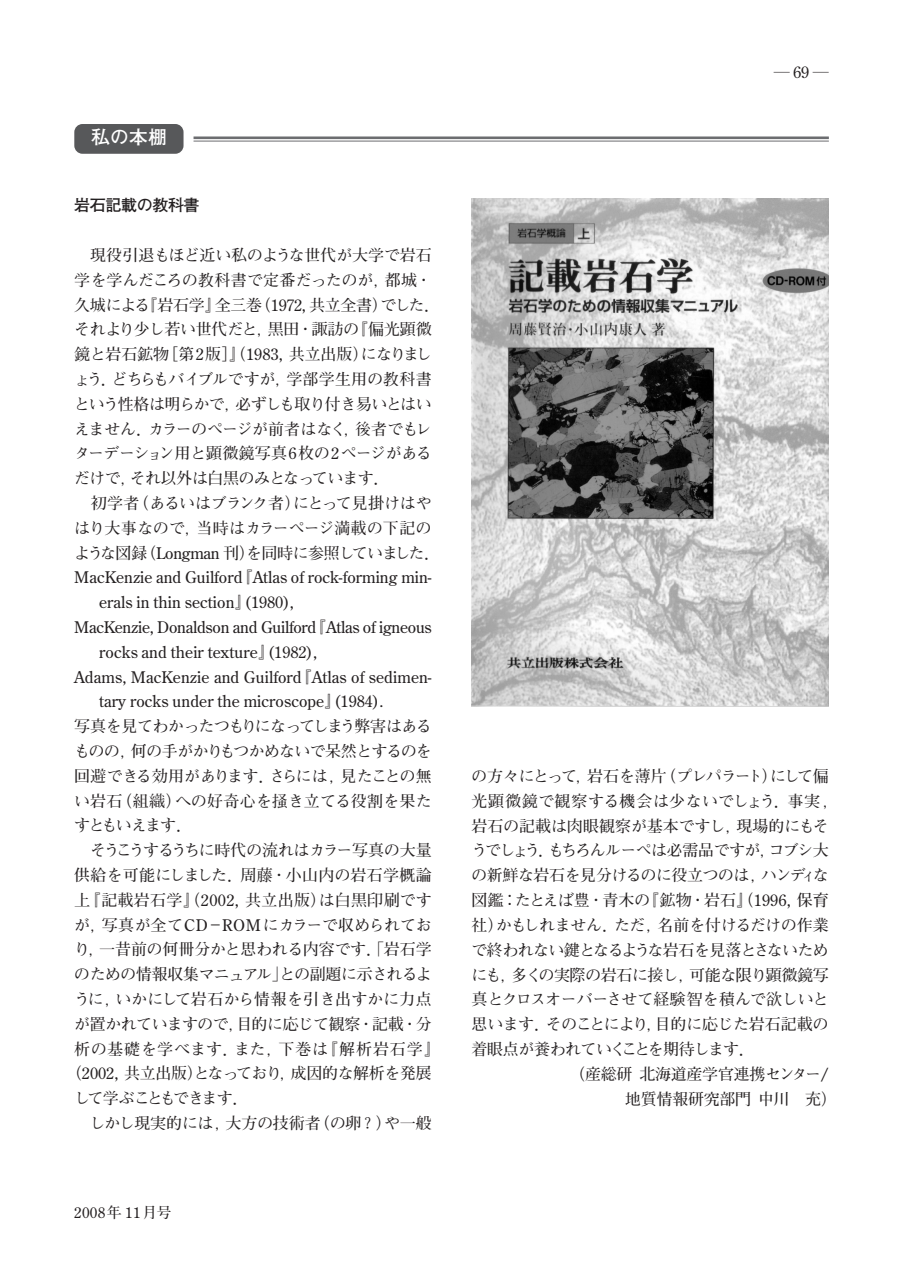
<style>
.page{position:relative;width:902px;height:1274px;background:#fff}
.page>*{position:absolute;margin:0;border:0;box-sizing:border-box;transform-origin:0 0}
.t1{font:700 18.55px "Futo Go B101";color:#fff}
.t2{font:700 15.92px/24.8px "Futo Min A101";letter-spacing:-.02em;color:#231f20}
.t3{font:700 15.92px "Futo Min A101";letter-spacing:.005em;color:#231f20}
.t4{font:700 15.92px "Futo Min A101";letter-spacing:-.04em;color:#231f20}
.t5{font:700 15.92px "Futo Min A101";letter-spacing:-.045em;color:#231f20}
.t6{font:700 15.92px "Futo Min A101";letter-spacing:.02em;color:#231f20}
.t7{font:700 15.92px "Futo Min A101";color:#231f20}
.t8{font:700 15.92px "Futo Min A101";letter-spacing:-.05em;color:#231f20}
.t9{font:700 15.92px "Futo Min A101";letter-spacing:.055em;color:#231f20}
.t10{font:700 15.92px "Futo Min A101";letter-spacing:.045em;color:#231f20}
.t11{font:700 15.92px "Futo Min A101";letter-spacing:-.11em;color:#231f20}
.t12{font:700 15.92px "Futo Go B101";letter-spacing:-.02em;color:#231f20}
.t13{font:700 15.92px "Futo Min A101";letter-spacing:-.095em;color:#231f20}
.t14{font:700 14.88px "Futo Min A101";letter-spacing:.025em;color:#231f20}
</style>
<div class="page">
<div style="left:74px;top:124px;width:109px;height:30px;background:#57585a;border-radius:8px"></div>
<hr style="left:193px;top:136px;width:635px;height:3px;background:#6c6d70">
<hr style="left:193px;top:141px;width:635px;height:1px;background:#6c6d70">
<img style="left:471px;top:198px;width:357px;height:509px">
<p class="t1" style="left:91px;top:130px;width:77px">私の本棚</p>
<p class="t12" style="left:74px;top:199px;width:127px">岩石記載の教科書</p>
<p class="t2" style="left:74px;top:245px;width:367px;text-indent:16px">現役引退もほど近い私のような世代が大学で岩石学を学んだころの教科書で定番だったのが，都城・久城による『岩石学』全三巻（1972, 共立全書）でした．それより少し若い世代だと，黒田・諏訪の『偏光顕微鏡と岩石鉱物［第2版］』（1983, 共立出版）になりましょう．どちらもバイブルですが，学部学生用の教科書という性格は明らかで，必ずしも取り付き易いとはいえません．カラーのページが前者はなく，後者でもレターデーション用と顕微鏡写真6枚の2ページがあるだけで，それ以外は白黒のみとなっています．</p>
<p class="t2" style="left:91px;top:493px;width:342px">初学者（あるいはブランク者）にとって見掛けはや</p>
<p class="t2" style="left:74px;top:518px;width:359px">はり大事なので，当時はカラーページ満載の下記の</p>
<p class="t5" style="left:74px;top:547px;width:367px">ような図録（Longman 刊）を同時に参照していました．</p>
<p class="t7" style="left:74px;top:572px;width:359px">MacKenzie and Guilford『Atlas of rock-forming min-</p>
<p class="t3" style="left:99px;top:597px;width:196px">erals in thin section』(1980),</p>
<p class="t2" style="left:74px;top:617px;width:359px">MacKenzie, Donaldson and Guilford『Atlas of igneous</p>
<p class="t3" style="left:99px;top:646px;width:219px">rocks and their texture』(1982),</p>
<p class="t3" style="left:74px;top:671px;width:359px">Adams, MacKenzie and Guilford『Atlas of sedimen-</p>
<p class="t3" style="left:99px;top:696px;width:286px">tary rocks under the microscope』(1984).</p>
<p class="t5" style="left:74px;top:721px;width:359px">写真を見てわかったつもりになってしまう弊害はある</p>
<p class="t5" style="left:74px;top:746px;width:359px">ものの，何の手がかりもつかめないで呆然とするのを</p>
<p class="t2" style="left:74px;top:766px;width:359px">回避できる効用があります．さらには，見たことの無</p>
<p class="t6" style="left:74px;top:795px;width:359px">い岩石（組織）への好奇心を掻き立てる役割を果た</p>
<p class="t13" style="left:74px;top:820px;width:119px">すともいえます．</p>
<p class="t2" style="left:90px;top:840px;width:343px">そうこうするうちに時代の流れはカラー写真の大量</p>
<p class="t6" style="left:74px;top:870px;width:359px">供給を可能にしました．周藤・小山内の岩石学概論</p>
<p class="t6" style="left:74px;top:894px;width:359px">上『記載岩石学』（2002, 共立出版）は白黒印刷です</p>
<p class="t2" style="left:74px;top:915px;width:359px">が，写真が全てCD－ROMにカラーで収められてお</p>
<p class="t2" style="left:74px;top:939px;width:359px">り，一昔前の何冊分かと思われる内容です．「岩石学</p>
<p class="t2" style="left:74px;top:964px;width:359px">のための情報収集マニュアル」との副題に示されるよ</p>
<p class="t2" style="left:74px;top:989px;width:359px">うに，いかにして岩石から情報を引き出すかに力点</p>
<p class="t2" style="left:74px;top:1014px;width:359px">が置かれていますので，目的に応じて観察・記載・分</p>
<p class="t9" style="left:74px;top:1043px;width:367px">析の基礎を学べます．また，下巻は『解析岩石学』</p>
<p class="t2" style="left:66px;top:1063px;width:367px">（2002, 共立出版）となっており，成因的な解析を発展</p>
<p class="t11" style="left:74px;top:1093px;width:175px">して学ぶこともできます．</p>
<p class="t2" style="left:89px;top:1113px;width:343px">しかし現実的には，大方の技術者（の卵？）や一般</p>
<p class="t14" style="left:74px;top:1207px;width:99px">2008年 11月号</p>
<p class="t2" style="left:773px;top:62px;width:57px">―69―</p>
<p class="t8" style="left:471px;top:771px;width:359px">の方々にとって，岩石を薄片（プレパラート）にして偏</p>
<p class="t10" style="left:471px;top:795px;width:367px">光顕微鏡で観察する機会は少ないでしょう．事実，</p>
<p class="t3" style="left:471px;top:820px;width:359px">岩石の記載は肉眼観察が基本ですし，現場的にもそ</p>
<p class="t4" style="left:471px;top:845px;width:359px">うでしょう．もちろんルーペは必需品ですが，コブシ大</p>
<p class="t4" style="left:471px;top:870px;width:359px">の新鮮な岩石を見分けるのに役立つのは，ハンディな</p>
<p class="t7" style="left:471px;top:895px;width:359px">図鑑：たとえば豊・青木の『鉱物・岩石』（1996, 保育</p>
<p class="t2" style="left:471px;top:915px;width:359px">社）かもしれません．ただ，名前を付けるだけの作業</p>
<p class="t4" style="left:471px;top:944px;width:359px">で終われない鍵となるような岩石を見落とさないため</p>
<p class="t4" style="left:471px;top:969px;width:359px">にも，多くの実際の岩石に接し，可能な限り顕微鏡写</p>
<p class="t2" style="left:471px;top:989px;width:359px">真とクロスオーバーさせて経験智を積んで欲しいと</p>
<p class="t2" style="left:471px;top:1014px;width:359px">思います．そのことにより，目的に応じた岩石記載の</p>
<p class="t2" style="left:471px;top:1039px;width:284px">着眼点が養われていくことを期待します．</p>
<p class="t2" style="left:569px;top:1064px;width:261px">（産総研北海道産学官連携センター/</p>
<p class="t2" style="left:625px;top:1088px;width:213px">地質情報研究部門中川　充）</p>
</div>
